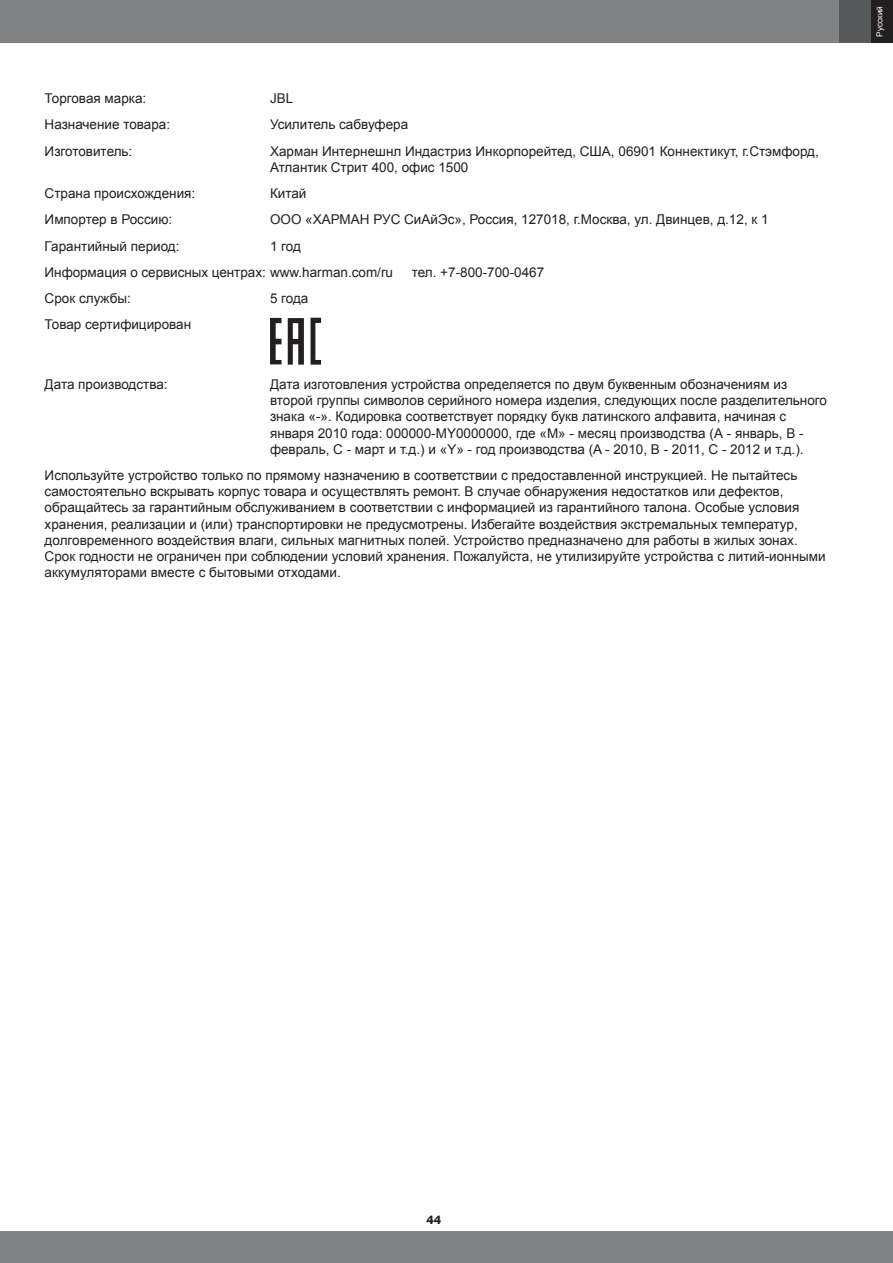
<style>
.page{position:relative;width:893px;height:1263px;background:#fff}
.page>*{position:absolute;margin:0;border:0;box-sizing:border-box;transform-origin:0 0}
.t1{font:13.5px/16.2px "Arial";color:#231f20}
.t2{font:800 12px "Helvetica Neue LT Pro";color:#231f20}
.t3{font:8.25px "Arial";color:#fff}
.t4{font:8.25px "Noto Sans CJ Kkr";color:#fff}
</style>
<div class="page">
<div style="left:0;top:1231px;width:893px;height:32px;background:#808285"></div>
<div style="left:0;top:0;width:839px;height:43px;background:#808285"></div>
<div style="left:839px;top:0;width:54px;height:43px;background:#57585a"></div>
<div style="left:871px;top:0;width:22px;height:43px;background:#231f20"></div>
<svg style="left:270px;top:318px;width:11px;height:46px"></svg>
<svg style="left:288px;top:318px;width:16px;height:47px"></svg>
<svg style="left:311px;top:318px;width:10px;height:47px"></svg>
<p class="t1" style="left:45px;top:90px;width:103px">Торговая марка:</p>
<p class="t1" style="left:270px;top:90px;width:25px">JBL</p>
<p class="t1" style="left:45px;top:117px;width:127px">Назначение товара:</p>
<p class="t1" style="left:270px;top:117px;width:140px">Усилитель сабвуфера</p>
<p class="t1" style="left:45px;top:143px;width:89px">Изготовитель:</p>
<p class="t1" style="left:270px;top:143px;width:550px">Харман Интернешнл Индастриз Инкорпорейтед, США, 06901 Коннектикут, г.Стэмфорд,<br>Атлантик Стрит 400, офис 1500</p>
<p class="t1" style="left:45px;top:185px;width:152px">Страна происхождения:</p>
<p class="t1" style="left:270px;top:185px;width:38px">Китай</p>
<p class="t1" style="left:45px;top:212px;width:129px">Импортер в Россию:</p>
<p class="t1" style="left:270px;top:212px;width:500px">OOO «ХАРМАН РУС СиАйЭс», Россия, 127018, г.Москва, ул. Двинцев, д.12, к 1</p>
<p class="t1" style="left:45px;top:238px;width:136px">Гарантийный период:</p>
<p class="t1" style="left:45px;top:233px;width:350px;line-height:26.2px;text-indent:225px">1 год<br>Информация о сервисных центрах: www.harman.com/ru</p>
<p class="t1" style="left:412px;top:264px;width:134px">тел. +7-800-700-0467</p>
<p class="t1" style="left:45px;top:290px;width:88px">Срок службы:</p>
<p class="t1" style="left:270px;top:290px;width:40px">5 года</p>
<p class="t1" style="left:45px;top:317px;width:148px">Товар сертифицирован</p>
<p class="t1" style="left:45px;top:376px;width:125px">Дата производства:</p>
<p class="t1" style="left:270px;top:376px;width:558px">Дата изготовления устройства определяется по двум буквенным обозначениям из второй группы символов серийного номера изделия, следующих после разделительного знака «-». Кодировка соответствует порядку букв латинского алфавита, начиная с января 2010 года: 000000-MY0000000, где «M» - месяц производства (А - январь, B - февраль, C - март и т.д.) и «Y» - год производства (A - 2010, B - 2011, C - 2012 и т.д.).</p>
<p class="t1" style="left:45px;top:467px;width:783px">Используйте устройство только по прямому назначению в соответствии с предоставленной инструкцией. Не пытайтесь самостоятельно вскрывать корпус товара и осуществлять ремонт. В случае обнаружения недостатков или дефектов, обращайтесь за гарантийным обслуживанием в соответствии с информацией из гарантийного талона. Особые условия хранения, реализации и (или) транспортировки не предусмотрены. Избегайте воздействия экстремальных температур, долговременного воздействия влаги, сильных магнитных полей. Устройство предназначено для работы в жилых зонах.<br>Срок годности не ограничен при соблюдении условий хранения. Пожалуйста, не утилизируйте устройства с литий-ионными аккумуляторами вместе с бытовыми отходами.</p>
<p class="t3" style="left:874px;top:37px;width:32px;rotate:-90deg">Русский</p>
<p class="t4" style="left:875px;top:33px;width:24px;rotate:-90deg">한국어</p>
<p class="t2" style="left:426px;top:1212px;width:17px">44</p>
</div>
